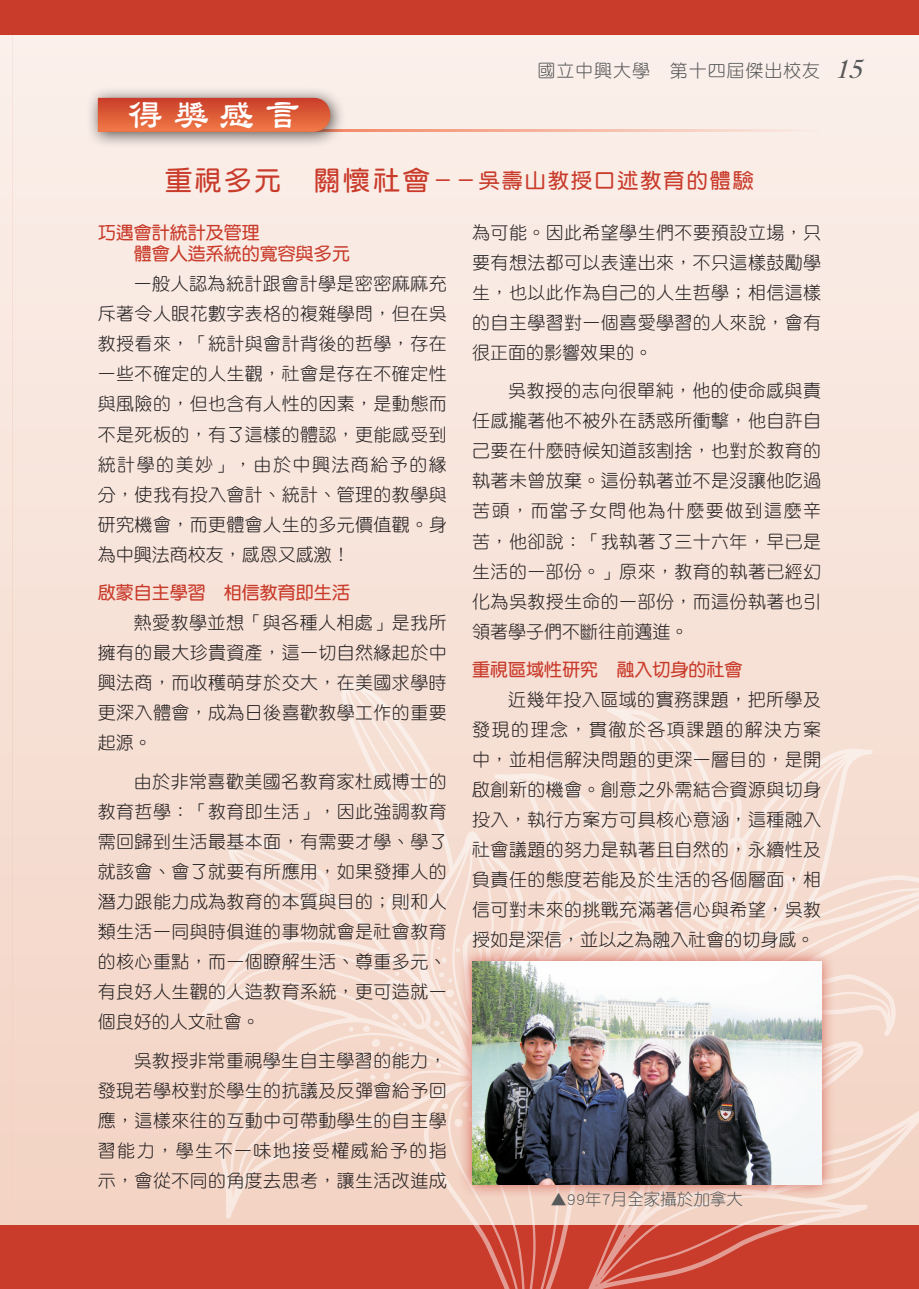
<style>
.page{position:relative;width:919px;height:1289px;background:#fff}
.page>*{position:absolute;margin:0;border:0;box-sizing:border-box;transform-origin:0 0}
.t1{font:36px "DF Li Shu Std W7";color:#fff}
.t2{font:21px "DF Yuan Std W7";letter-spacing:.1em;color:#c93b2b}
.t3{font:18px/30px "DF Yuan Std W3";letter-spacing:.02em;color:#231f20;text-align:justify}
.t4{font:18px/21.6px "DF Yuan Std W7";color:#c93b2b}
.t5{font:18px "DF Yuan Std W3";letter-spacing:.05em;color:#57585a}
.t6{font:16.5px "DF Yuan Std W3";color:#57585a}
.s1{font-family:"Caslon";font-style:italic;font-size:27px}
.s2{font-size:27px}
</style>
<div class="page">
<svg style="left:0;top:34px;width:13px;height:1191px;background:#f6e0d6"></svg>
<div style="left:0;top:1225px;width:13px;height:63px;background:#c93b2b"></div>
<div style="left:0;top:0;width:13px;height:34px;background:#c93b2b"></div>
<div style="left:13px;top:0;width:905px;height:1288px;background:linear-gradient(to bottom,#fbf0eb,#f3d2c2)"></div>
<div style="left:13px;top:1225px;width:905px;height:63px;background:#c93b2b"></div>
<div style="left:13px;top:0;width:905px;height:34px;background:#c93b2b"></div>
<svg style="left:201px;top:682px;width:717px;height:606px;background:#efc8bc"></svg>
<hr style="left:98px;top:129px;width:721px;height:3px;background:#f15929">
<div style="left:85px;top:85px;width:260px;height:63px;background:#231f20;opacity:.75"></div>
<svg style="left:98px;top:98px;width:232px;height:34px;background:#dc5c38"></svg>
<div style="left:457px;top:946px;width:377px;height:252px;background:#c93b2b;opacity:.75"></div>
<img style="left:472px;top:961px;width:349px;height:223px">
<p class="t5" style="left:537px;top:61px;width:325px">國立中興大學　第十四屆傑出校友 <span class="s1">15</span></p>
<h1 class="t1" style="left:128px;top:95px;width:174px">得獎感言</h1>
<p class="t2" style="left:165px;top:169px;width:590px"><span class="s2">重視多元　關懷社會</span>－－吳壽山教授口述教育的體驗</p>
<p class="t4" style="left:134px;top:221px;width:217px;text-indent:-36px">巧遇會計統計及管理<br>體會人造系統的寬容與多元</p>
<p class="t3" style="left:98px;top:268px;width:350px;text-indent:36px">一般人認為統計跟會計學是密密麻麻充斥著令人眼花數字表格的複雜學問，但在吳教授看來，「統計與會計背後的哲學，存在一些不確定的人生觀，社會是存在不確定性與風險的，但也含有人性的因素，是動態而不是死板的，有了這樣的體認，更能感受到統計學的美妙」，由於中興法商給予的緣分，使我有投入會計、統計、管理的教學與研究機會，而更體會人生的多元價值觀。身為中興法商校友，感恩又感激！</p>
<p class="t4" style="left:98px;top:581px;width:253px">啟蒙自主學習　相信教育即生活</p>
<p class="t3" style="left:98px;top:607px;width:350px;text-indent:36px">熱愛教學並想「與各種人相處」是我所擁有的最大珍貴資產，這一切自然緣起於中興法商，而收穫萌芽於交大，在美國求學時更深入體會，成為日後喜歡教學工作的重要起源。</p>
<p class="t3" style="left:98px;top:766px;width:350px;text-indent:36px">由於非常喜歡美國名教育家杜威博士的教育哲學：「教育即生活」，因此強調教育需回歸到生活最基本面，有需要才學、學了就該會、會了就要有所應用，如果發揮人的潛力跟能力成為教育的本質與目的；則和人類生活一同與時俱進的事物就會是社會教育的核心重點，而一個瞭解生活、尊重多元、有良好人生觀的人造教育系統，更可造就一個良好的人文社會。</p>
<p class="t3" style="left:98px;top:1044px;width:350px;text-indent:36px">吳教授非常重視學生自主學習的能力，發現若學校對於學生的抗議及反彈會給予回應，這樣來往的互動中可帶動學生的自主學習能力，學生不一味地接受權威給予的指示，會從不同的角度去思考，讓生活改進成</p>
<p class="t3" style="left:472px;top:217px;width:350px">為可能。因此希望學生們不要預設立場，只要有想法都可以表達出來，不只這樣鼓勵學生，也以此作為自己的人生哲學；相信這樣的自主學習對一個喜愛學習的人來說，會有很正面的影響效果的。</p>
<p class="t3" style="left:472px;top:375px;width:350px;text-indent:36px">吳教授的志向很單純，他的使命感與責任感攏著他不被外在誘惑所衝擊，他自許自己要在什麼時候知道該割捨，也對於教育的執著未曾放棄。這份執著並不是沒讓他吃過苦頭，而當子女問他為什麼要做到這麼辛苦，他卻說：「我執著了三十六年，早已是生活的一部份。」原來，教育的執著已經幻化為吳教授生命的一部份，而這份執著也引領著學子們不斷往前邁進。</p>
<p class="t4" style="left:472px;top:658px;width:271px">重視區域性研究　融入切身的社會</p>
<p class="t3" style="left:472px;top:684px;width:350px;text-indent:36px">近幾年投入區域的實務課題，把所學及發現的理念，貫徹於各項課題的解決方案中，並相信解決問題的更深一層目的，是開啟創新的機會。創意之外需結合資源與切身投入，執行方案方可具核心意涵，這種融入社會議題的努力是執著且自然的，永續性及負責任的態度若能及於生活的各個層面，相信可對未來的挑戰充滿著信心與希望，吳教授如是深信，並以之為融入社會的切身感。</p>
<p class="t6" style="left:550px;top:1190px;width:194px">▲99年7月全家攝於加拿大</p>
</div>
